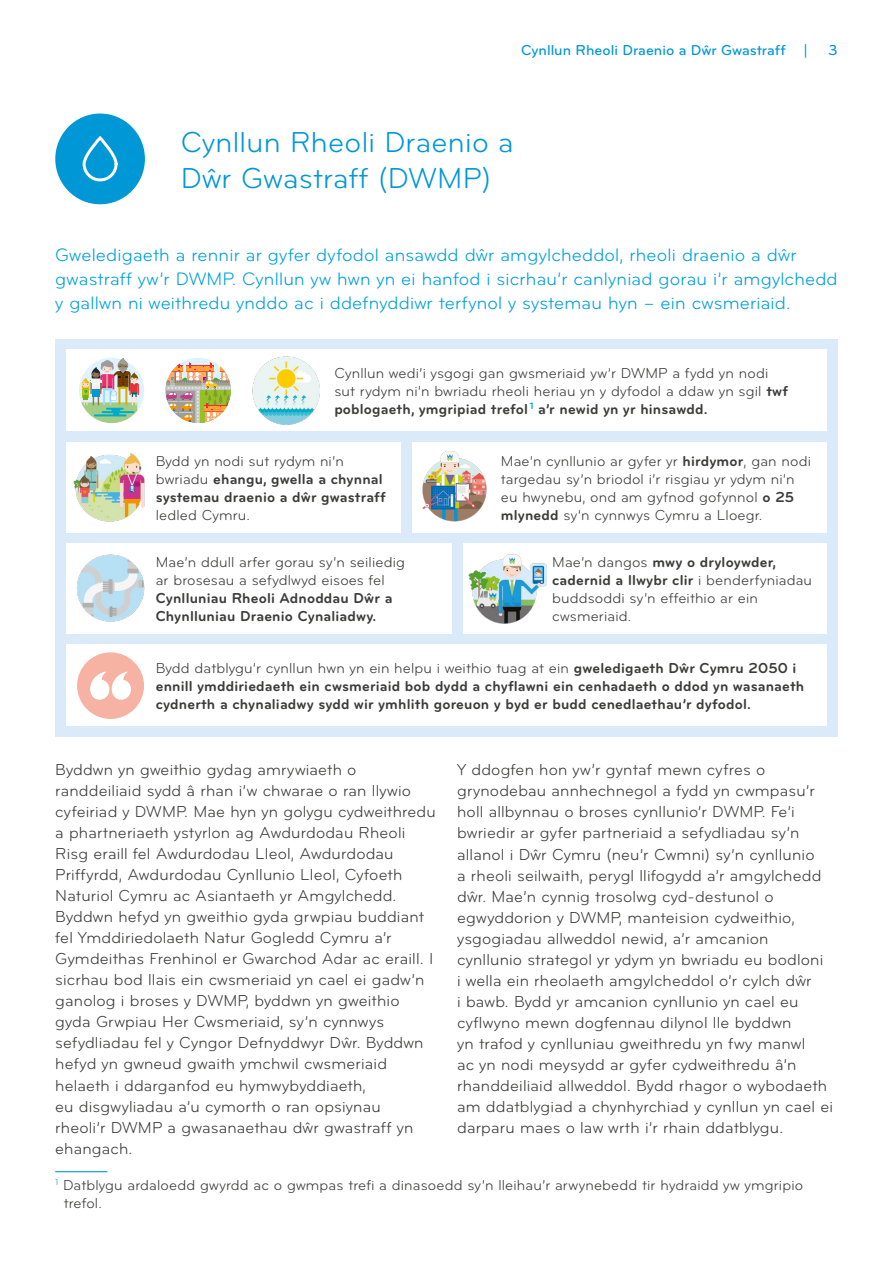
<style>
.page{position:relative;width:893px;height:1263px;background:#fff}
.page>*{position:absolute;margin:0;border:0;box-sizing:border-box;transform-origin:0 0}
.t1{font:30px/36px "Bryant Pro";letter-spacing:.01em;color:#0097d7}
.t2{font:18.75px/24px "Bryant Pro";letter-spacing:.01em;color:#00a0dc}
.t3{font:16.5px/21px "Bryant Pro";letter-spacing:.01em;color:#3c3c3b}
.t4{font:15px/18px "Bryant Pro";letter-spacing:.01em;color:#3c3c3b}
.t5{font:700 15px/18px "Bryant Pro";letter-spacing:.01em;color:#3c3c3b}
.t6{font:500 15px "Bryant Pro";color:#0097d7}
.s1{font-weight:700}
.s2{font-weight:400}
</style>
<div class="page">
<hr style="left:0;top:0;width:1px;height:1263px;background:#0097d7">
<div style="left:55px;top:339px;width:783px;height:397px;background:#dbeaf9"></div>
<div style="left:66px;top:350px;width:760px;height:81px;background:#fff"></div>
<div style="left:55px;top:114px;width:90px;height:90px;background:#0097d7;border-radius:50%"></div>
<div style="left:83px;top:136px;width:35px;height:45px;border:3px solid #fff;border-radius:16px"></div>
<div style="left:66px;top:442px;width:335px;height:90px;background:#fff"></div>
<img style="left:73px;top:453px;width:72px;height:69px">
<div style="left:412px;top:442px;width:414px;height:90px;background:#fff"></div>
<img style="left:422px;top:451px;width:65px;height:71px">
<div style="left:66px;top:543px;width:386px;height:91px;background:#fff"></div>
<img style="left:76px;top:554px;width:69px;height:68px">
<div style="left:463px;top:543px;width:363px;height:91px;background:#fff"></div>
<img style="left:468px;top:554px;width:79px;height:70px">
<div style="left:66px;top:644px;width:760px;height:82px;background:#fff"></div>
<div style="left:77px;top:652px;width:67px;height:67px;background:#f6b2a2;border-radius:50%"></div>
<svg style="left:90px;top:672px;width:41px;height:28px"></svg>
<img style="left:252px;top:356px;width:68px;height:68px">
<div style="left:79px;top:358px;width:65px;height:65px;background:#dff2fd;border-radius:50%"></div>
<svg style="left:79px;top:358px;width:60px;height:65px"></svg>
<svg style="left:166px;top:362px;width:65px;height:61px"></svg>
<hr style="left:55px;top:1171px;width:52px;height:1px;background:#0097d7">
<p class="t6" style="left:521px;top:41px;width:288px">Cynllun Rheoli Draenio a Dŵr Gwastraff |</p>
<p class="t6" style="left:828px;top:41px;width:11px">3</p>
<h1 class="t1" style="left:181px;top:124px;width:334px">Cynllun Rheoli Draenio a<br>Dŵr Gwastraff (DWMP)</h1>
<p class="t2" style="left:55px;top:243px;width:784px">Gweledigaeth a rennir ar gyfer dyfodol ansawdd dŵr amgylcheddol, rheoli draenio a dŵr gwastraff yw’r DWMP. Cynllun yw hwn yn ei hanfod i sicrhau’r canlyniad gorau i’r amgylchedd y gallwn ni weithredu ynddo ac i ddefnyddiwr terfynol y systemau hyn – ein cwsmeriaid.</p>
<p class="t4" style="left:334px;top:364px;width:455px">Cynllun wedi’i ysgogi gan gwsmeriaid yw’r DWMP a fydd yn nodi sut rydym ni’n bwriadu rheoli heriau yn y dyfodol a ddaw yn sgil <span class="s1">twf poblogaeth, ymgripiad trefol</span> <sup>1</sup> <span class="s1">a’r newid yn yr hinsawdd.</span></p>
<p class="t5" style="left:156px;top:452px;width:232px"><span class="s2">Bydd yn nodi sut rydym ni’n bwriadu</span> ehangu, gwella a chynnal systemau draenio a dŵr gwastraff</p>
<p class="t4" style="left:156px;top:506px;width:96px">ledled Cymru.</p>
<p class="t4" style="left:156px;top:553px;width:251px">Mae’n ddull arfer gorau sy’n seiliedig ar brosesau a sefydlwyd eisoes fel</p>
<p class="t5" style="left:156px;top:589px;width:238px">Cynlluniau Rheoli Adnoddau Dŵr a<br>Chynlluniau Draenio Cynaliadwy.</p>
<p class="t4" style="left:501px;top:452px;width:312px">Mae’n cynllunio ar gyfer yr <span class="s1">hirdymor</span>, gan nodi targedau sy’n briodol i’r risgiau yr ydym ni’n eu hwynebu, ond am gyfnod gofynnol <span class="s1">o 25 mlynedd</span> sy’n cynnwys Cymru a Lloegr.</p>
<p class="t4" style="left:552px;top:553px;width:261px">Mae’n dangos <span class="s1">mwy o dryloywder, cadernid a llwybr clir</span> i benderfyniadau buddsoddi sy’n effeithio ar ein cwsmeriaid.</p>
<p class="t5" style="left:156px;top:659px;width:650px"><span class="s2">Bydd datblygu’r cynllun hwn yn ein helpu i weithio tuag at ein</span> gweledigaeth Dŵr Cymru 2050 i ennill ymddiriedaeth ein cwsmeriaid bob dydd a chyflawni ein cenhadaeth o ddod yn wasanaeth cydnerth a chynaliadwy sydd wir ymhlith goreuon y byd er budd cenedlaethau’r dyfodol.</p>
<p class="t3" style="left:55px;top:759px;width:382px">Byddwn yn gweithio gydag amrywiaeth o randdeiliaid sydd â rhan i’w chwarae o ran llywio cyfeiriad y DWMP. Mae hyn yn golygu cydweithredu a phartneriaeth ystyrlon ag Awdurdodau Rheoli Risg eraill fel Awdurdodau Lleol, Awdurdodau Priffyrdd, Awdurdodau Cynllunio Lleol, Cyfoeth Naturiol Cymru ac Asiantaeth yr Amgylchedd.<br>Byddwn hefyd yn gweithio gyda grwpiau buddiant fel Ymddiriedolaeth Natur Gogledd Cymru a’r Gymdeithas Frenhinol er Gwarchod Adar ac eraill. I sicrhau bod llais ein cwsmeriaid yn cael ei gadw’n ganolog i broses y DWMP, byddwn yn gweithio gyda Grwpiau Her Cwsmeriaid, sy’n cynnwys sefydliadau fel y Cyngor Defnyddwyr Dŵr. Byddwn hefyd yn gwneud gwaith ymchwil cwsmeriaid helaeth i ddarganfod eu hymwybyddiaeth,<br>eu disgwyliadau a’u cymorth o ran opsiynau<br>rheoli’r DWMP a gwasanaethau dŵr gwastraff yn ehangach.</p>
<p class="t3" style="left:457px;top:760px;width:378px">Y ddogfen hon yw’r gyntaf mewn cyfres o grynodebau annhechnegol a fydd yn cwmpasu’r holl allbynnau o broses cynllunio’r DWMP. Fe’i bwriedir ar gyfer partneriaid a sefydliadau sy’n allanol i Dŵr Cymru (neu’r Cwmni) sy’n cynllunio<br>a rheoli seilwaith, perygl llifogydd a’r amgylchedd dŵr. Mae’n cynnig trosolwg cyd-destunol o egwyddorion y DWMP, manteision cydweithio, ysgogiadau allweddol newid, a’r amcanion cynllunio strategol yr ydym yn bwriadu eu bodloni<br>i wella ein rheolaeth amgylcheddol o’r cylch dŵr<br>i bawb. Bydd yr amcanion cynllunio yn cael eu cyflwyno mewn dogfennau dilynol lle byddwn<br>yn trafod y cynlluniau gweithredu yn fwy manwl<br>ac yn nodi meysydd ar gyfer cydweithredu â’n rhanddeiliaid allweddol. Bydd rhagor o wybodaeth am ddatblygiad a chynhyrchiad y cynllun yn cael ei darparu maes o law wrth i’r rhain ddatblygu.</p>
<p class="t4" style="left:64px;top:1176px;width:741px;text-indent:-9px"><sup>1</sup> Datblygu ardaloedd gwyrdd ac o gwmpas trefi a dinasoedd sy’n lleihau’r arwynebedd tir hydraidd yw ymgripio trefol.</p>
</div>
